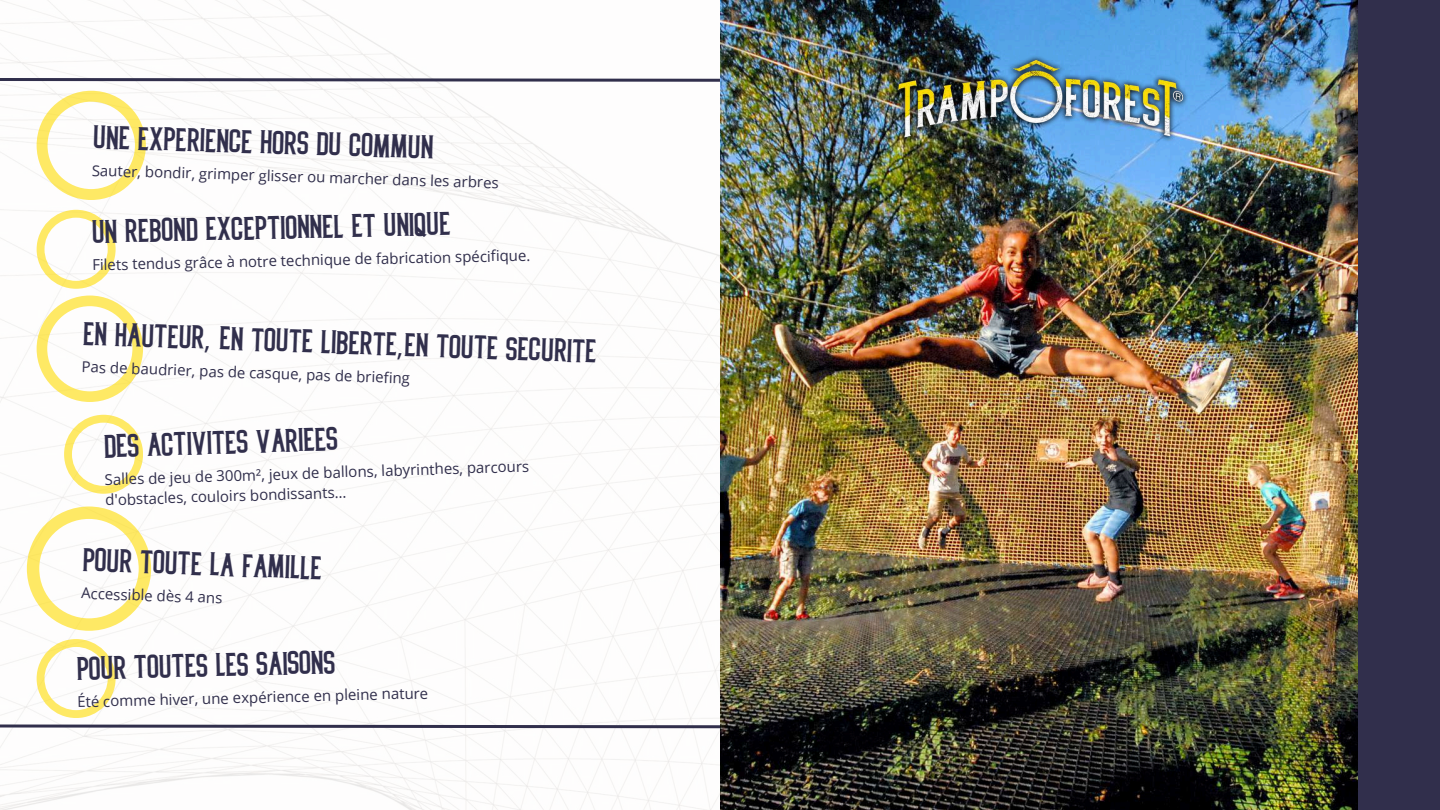
<style>
.page{position:relative;width:1440px;height:810px;background:#fff}
.page>*{position:absolute;margin:0;border:0;box-sizing:border-box;transform-origin:0 0}
.t1{font:26.3px "High Life Lite";color:#312f4c}
.t2{font:26.2px "High Life Lite";color:#312f4c}
.t3{font:15px/19.9px "Open Sans";color:#312f4c}
.s1{font-family:"Noto Sans"}
</style>
<div class="page">
<img style="left:0;top:0;width:1358px;height:810px">
<img style="left:0;top:76px;width:1358px;height:8px">
<div style="left:1358px;top:0;width:82px;height:810px;background:#312f4c"></div>
<svg style="left:37px;top:91px;width:109px;height:109px"></svg>
<svg style="left:37px;top:210px;width:78px;height:79px"></svg>
<svg style="left:37px;top:296px;width:106px;height:106px"></svg>
<svg style="left:64px;top:415px;width:79px;height:79px"></svg>
<svg style="left:27px;top:507px;width:124px;height:124px"></svg>
<img style="left:0;top:639px;width:1358px;height:92px">
<img style="left:889px;top:47px;width:300px;height:99px">
<h1 class="t1" style="left:93px;top:126px;width:341px;rotate:2deg">UNE EXPERIENCE HORS DU COMMUN</h1>
<p class="t3" style="left:92px;top:159px;width:408px;rotate:2deg">Sauter, bondir, grimper glisser ou marcher dans les arbres</p>
<h2 class="t2" style="left:91px;top:221px;width:360px;rotate:-1deg">UN REBOND EXCEPTIONNEL ET UNIQUE</h2>
<p class="t3" style="left:92px;top:253px;width:440px;rotate:-1deg">Filets tendus grâce à notre technique de fabrication spécifique.</p>
<h2 class="t2" style="left:83px;top:324px;width:515px;rotate:2deg">EN HAUTEUR<span class="s1">,</span> EN TOUTE LIBERTE<span class="s1">,</span>EN TOUTE SECURITE</h2>
<p class="t3" style="left:82px;top:356px;width:330px;rotate:2deg">Pas de baudrier, pas de casque, pas de briefing</p>
<h2 class="t2" style="left:103px;top:437px;width:235px;rotate:-2deg">DES ACTIVITES VARIEES</h2>
<p class="t3" style="left:104px;top:470px;width:426px;rotate:-2deg">Salles de jeu de 300m², jeux de ballons, labyrinthes, parcours d'obstacles, couloirs bondissants…</p>
<h1 class="t1" style="left:83px;top:550px;width:240px;rotate:2deg">POUR TOUTE LA FAMILLE</h1>
<p class="t3" style="left:82px;top:583px;width:143px;rotate:2deg">Accessible dès 4 ans</p>
<h1 class="t1" style="left:76px;top:658px;width:260px;rotate:-1deg">POUR TOUTES LES SAISONS</h1>
<p class="t3" style="left:77px;top:690px;width:353px;rotate:-1deg">Été comme hiver, une expérience en pleine nature</p>
</div>
